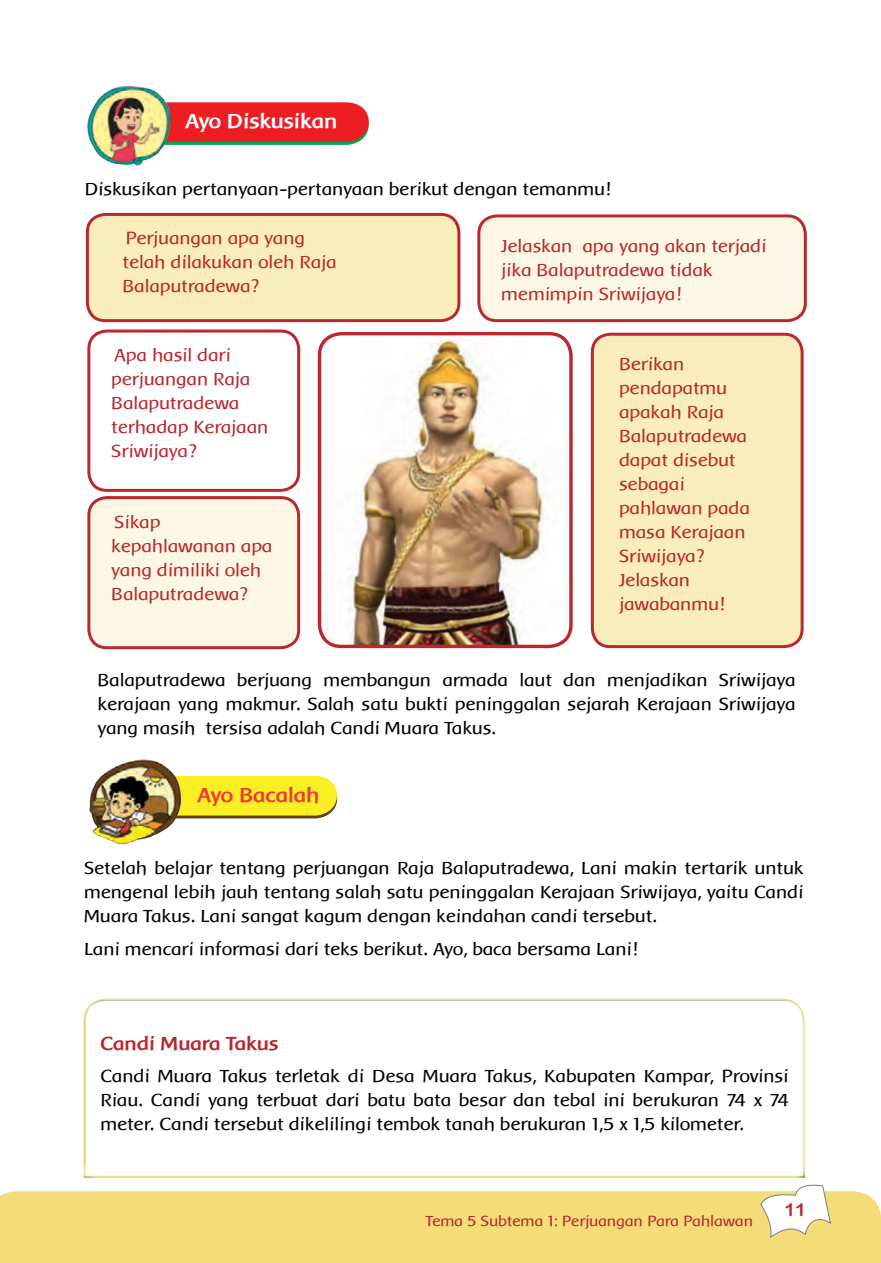
<style>
.page{position:relative;width:881px;height:1263px;background:#fff}
.page>*{position:absolute;margin:0;border:0;box-sizing:border-box;transform-origin:0 0}
.t1{font:700 21px "Baar Metanoia";color:#fff}
.t2{font:700 21px "Baar Metanoia";color:#ef3b3d}
.t3{font:700 19.5px "Baar Metanoia";color:#ba272e}
.t4{font:18px/24px "Baar Metanoia";color:#000;text-align:justify}
.t5{font:18px/24px "Baar Metanoia";color:#ba272e}
.t6{font:18px "Arial Rounded MT Bold";color:#ba272e}
.t7{font:15px "Baar Metanoia";color:#ba272e}
</style>
<div class="page">
<div style="left:0;top:1191px;width:880px;height:72px;background:#f4dc78"></div>
<svg style="left:759px;top:1184px;width:72px;height:55px"></svg>
<svg style="left:173px;top:102px;width:196px;height:43px;background:#dd2d2d"></svg>
<img style="left:87px;top:86px;width:86px;height:80px">
<img style="left:321px;top:335px;width:249px;height:311px">
<div style="left:317px;top:332px;width:255px;height:316px;border:3px solid #ba272e;border-radius:22px"></div>
<div style="left:87px;top:214px;width:371px;height:107px;background:#f9edbb;border-radius:18px"></div>
<div style="left:86px;top:213px;width:374px;height:109px;border:3px solid #ba272e;border-radius:18px"></div>
<div style="left:87px;top:329px;width:213px;height:163px;border:3px solid #ba272e;border-radius:18px"></div>
<div style="left:89px;top:498px;width:209px;height:150px;background:#fcf7e4;border-radius:18px"></div>
<div style="left:87px;top:496px;width:213px;height:153px;border:3px solid #ba272e;border-radius:18px"></div>
<div style="left:478px;top:216px;width:327px;height:105px;background:#fcf7e4;border-radius:18px"></div>
<div style="left:477px;top:214px;width:329px;height:108px;border:3px solid #ba272e;border-radius:18px"></div>
<div style="left:592px;top:334px;width:209px;height:313px;background:#f9edbb;border-radius:18px"></div>
<div style="left:590px;top:333px;width:213px;height:315px;border:3px solid #ba272e;border-radius:18px"></div>
<svg style="left:185px;top:776px;width:152px;height:42px;background:#f2e328"></svg>
<img style="left:89px;top:759px;width:96px;height:86px">
<p class="t1" style="left:186px;top:110px;width:153px">Ayo Diskusikan</p>
<p class="t4" style="left:85px;top:178px;width:527px">Diskusikan pertanyaan-pertanyaan berikut dengan temanmu!</p>
<p class="t5" style="left:123px;top:227px;width:215px">Perjuangan apa yang telah dilakukan oleh Raja<br>Balaputradewa?</p>
<p class="t5" style="left:501px;top:234px;width:266px">Jelaskan apa yang akan terjadi jika Balaputradewa tidak memimpin Sriwijaya!</p>
<p class="t5" style="left:112px;top:343px;width:158px">Apa hasil dari perjuangan Raja<br>Balaputradewa terhadap Kerajaan<br>Sriwijaya?</p>
<p class="t5" style="left:112px;top:510px;width:162px">Sikap kepahlawanan apa yang dimiliki oleh<br>Balaputradewa?</p>
<p class="t5" style="left:619px;top:352px;width:132px">Berikan pendapatmu apakah Raja<br>Balaputradewa dapat disebut sebagai pahlawan pada masa Kerajaan<br>Sriwijaya?<br>Jelaskan jawabanmu!</p>
<p class="t4" style="left:98px;top:668px;width:699px">Balaputradewa berjuang membangun armada laut dan menjadikan Sriwijaya kerajaan yang makmur. Salah satu bukti peninggalan sejarah Kerajaan Sriwijaya yang masih tersisa adalah Candi Muara Takus.</p>
<p class="t2" style="left:198px;top:783px;width:124px">Ayo Bacalah</p>
<p class="t4" style="left:84px;top:856px;width:720px">Setelah belajar tentang perjuangan Raja Balaputradewa, Lani makin tertarik untuk mengenal lebih jauh tentang salah satu peninggalan Kerajaan Sriwijaya, yaitu Candi Muara Takus. Lani sangat kagum dengan keindahan candi tersebut.</p>
<p class="t4" style="left:84px;top:937px;width:555px">Lani mencari informasi dari teks berikut. Ayo, baca bersama Lani!</p>
<p class="t3" style="left:101px;top:1033px;width:179px">Candi Muara Takus</p>
<p class="t4" style="left:101px;top:1064px;width:689px">Candi Muara Takus terletak di Desa Muara Takus, Kabupaten Kampar, Provinsi Riau. Candi yang terbuat dari batu bata besar dan tebal ini berukuran 74 x 74 meter. Candi tersebut dikelilingi tembok tanah berukuran 1,5 x 1,5 kilometer.</p>
<p class="t7" style="left:425px;top:1213px;width:329px">Tema 5 Subtema 1: Perjuangan Para Pahlawan</p>
<p class="t6" style="left:784px;top:1199px;width:23px">11</p>
</div>
